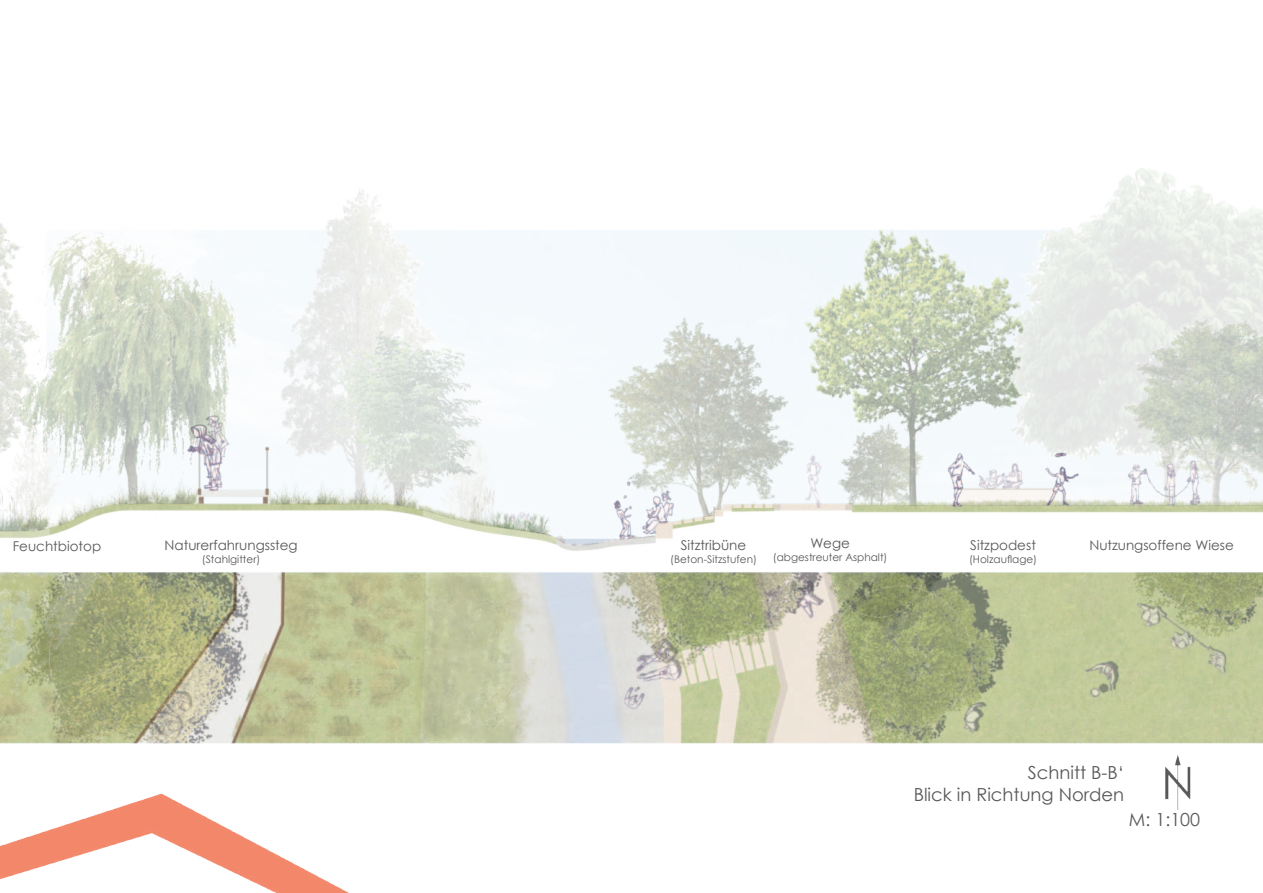
<style>
.page{position:relative;width:1263px;height:893px;background:#fff}
.page>*{position:absolute;margin:0;border:0;box-sizing:border-box;transform-origin:0 0}
.t1{font:18px/21.6px "Century Gothic";color:#57585a;text-align:right}
.t2{font:13.5px "Century Gothic";color:#57585a}
.t3{font:10.5px "Century Gothic";color:#57585a}
</style>
<div class="page">
<img style="left:0;top:168px;width:1263px;height:576px">
<img style="left:1115px;top:732px;width:85px;height:78px">
<img style="left:0;top:793px;width:349px;height:100px">
<p class="t2" style="left:13px;top:541px;width:90px">Feuchtbiotop</p>
<p class="t2" style="left:165px;top:540px;width:135px">Naturerfahrungssteg</p>
<p class="t3" style="left:202px;top:555px;width:60px">(Stahlgitter)</p>
<p class="t2" style="left:681px;top:540px;width:67px">Sitztribüne</p>
<p class="t3" style="left:670px;top:555px;width:88px">(Beton-Sitzstufen)</p>
<p class="t2" style="left:810px;top:538px;width:41px">Wege</p>
<p class="t3" style="left:773px;top:553px;width:116px">(abgestreuter Asphalt)</p>
<p class="t2" style="left:970px;top:540px;width:67px">Sitzpodest</p>
<p class="t3" style="left:969px;top:552px;width:70px">(Holzau昀氀age)</p>
<p class="t2" style="left:1089px;top:540px;width:146px">Nutzungsoffene Wiese</p>
<h1 class="t1" style="left:914px;top:763px;width:212px">Schnitt B-B‘<br>Blick in Richtung Norden</h1>
<h1 class="t1" style="left:1129px;top:810px;width:73px">M: 1:100</h1>
</div>
